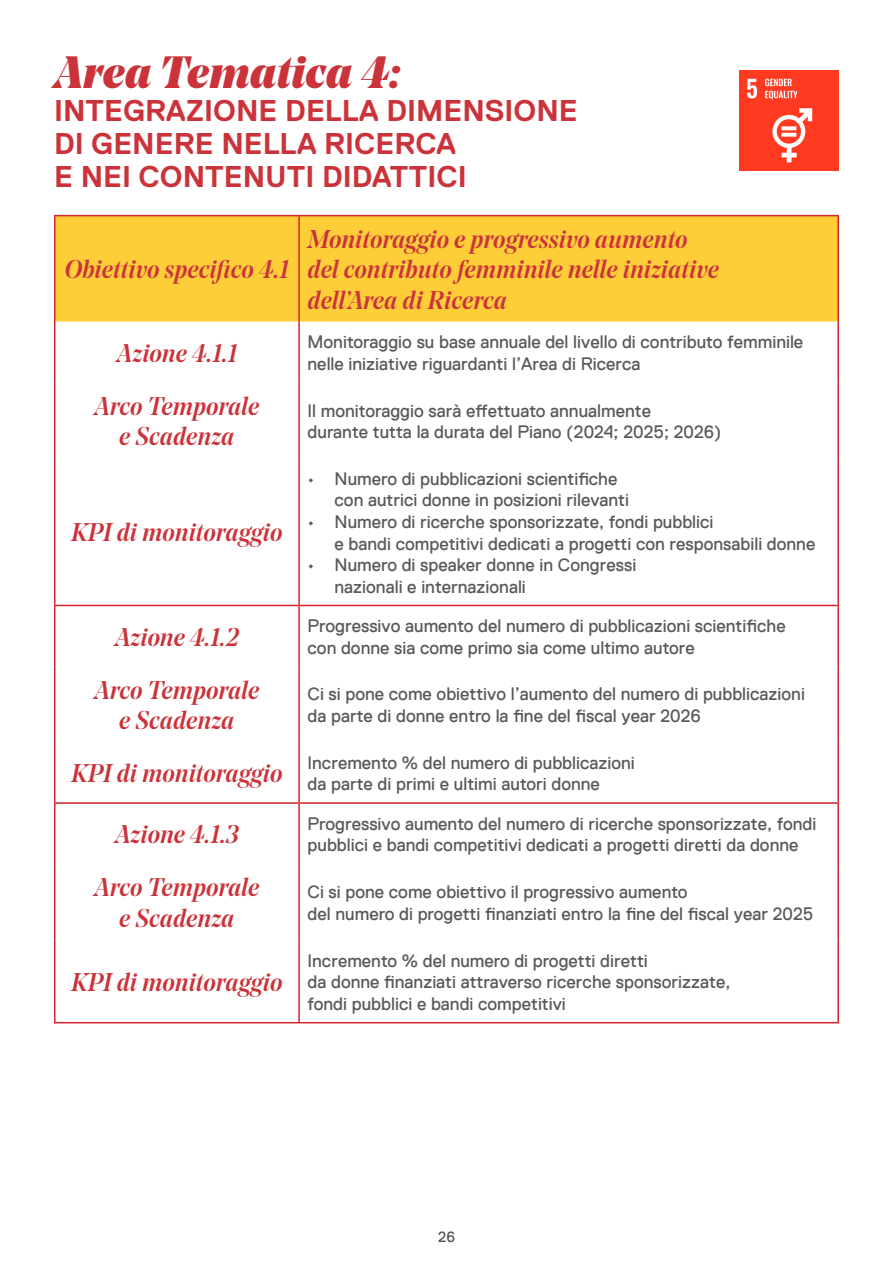
<style>
.page{position:relative;width:893px;height:1263px;background:#fff}
.page>*{position:absolute;margin:0;border:0;box-sizing:border-box;transform-origin:0 0}
.t1{font:italic 900 45px "Noe Display";color:#cb333b}
.t2{font:700 30px "Replica";color:#cb333b}
.t3{font:italic 500 25.5px "Noe Display";color:#cb333b}
.t4{font:18px/21.6px "Replica TT";color:#58595b}
.t5{font:15px "Replica TT";color:#4f5152}
</style>
<div class="page">
<div style="left:56px;top:216px;width:781px;height:105px;background:#fece39"></div>
<hr style="left:54px;top:605px;width:245px;height:1px;background:#d1232a">
<hr style="left:54px;top:802px;width:245px;height:2px;background:#d1232a">
<hr style="left:299px;top:605px;width:540px;height:1px;background:#d1232a">
<hr style="left:299px;top:802px;width:540px;height:2px;background:#d1232a">
<hr style="left:54px;top:215px;width:245px;height:1px;background:#d1232a">
<hr style="left:54px;top:216px;width:2px;height:105px;background:#d1232a">
<hr style="left:299px;top:215px;width:540px;height:1px;background:#d1232a">
<hr style="left:298px;top:216px;width:2px;height:105px;background:#d1232a">
<hr style="left:837px;top:216px;width:2px;height:105px;background:#d1232a">
<hr style="left:54px;top:321px;width:2px;height:62px;background:#d1232a">
<hr style="left:298px;top:321px;width:2px;height:62px;background:#d1232a">
<hr style="left:837px;top:321px;width:2px;height:62px;background:#d1232a">
<hr style="left:54px;top:383px;width:2px;height:75px;background:#d1232a">
<hr style="left:298px;top:383px;width:2px;height:75px;background:#d1232a">
<hr style="left:837px;top:383px;width:2px;height:75px;background:#d1232a">
<hr style="left:54px;top:458px;width:2px;height:147px;background:#d1232a">
<hr style="left:298px;top:458px;width:2px;height:147px;background:#d1232a">
<hr style="left:837px;top:458px;width:2px;height:147px;background:#d1232a">
<hr style="left:54px;top:606px;width:2px;height:61px;background:#d1232a">
<hr style="left:298px;top:606px;width:2px;height:61px;background:#d1232a">
<hr style="left:837px;top:606px;width:2px;height:61px;background:#d1232a">
<hr style="left:54px;top:667px;width:2px;height:75px;background:#d1232a">
<hr style="left:298px;top:667px;width:2px;height:75px;background:#d1232a">
<hr style="left:837px;top:667px;width:2px;height:75px;background:#d1232a">
<hr style="left:54px;top:742px;width:2px;height:60px;background:#d1232a">
<hr style="left:298px;top:742px;width:2px;height:60px;background:#d1232a">
<hr style="left:837px;top:742px;width:2px;height:60px;background:#d1232a">
<hr style="left:54px;top:804px;width:2px;height:60px;background:#d1232a">
<hr style="left:298px;top:804px;width:2px;height:60px;background:#d1232a">
<hr style="left:837px;top:804px;width:2px;height:60px;background:#d1232a">
<hr style="left:54px;top:864px;width:2px;height:75px;background:#d1232a">
<hr style="left:298px;top:864px;width:2px;height:75px;background:#d1232a">
<hr style="left:837px;top:864px;width:2px;height:75px;background:#d1232a">
<hr style="left:54px;top:939px;width:2px;height:83px;background:#d1232a">
<hr style="left:298px;top:939px;width:2px;height:83px;background:#d1232a">
<hr style="left:837px;top:939px;width:2px;height:83px;background:#d1232a">
<hr style="left:54px;top:1022px;width:245px;height:1px;background:#d1232a">
<hr style="left:299px;top:1022px;width:540px;height:1px;background:#d1232a">
<img style="left:739px;top:70px;width:100px;height:100px">
<p class="t1" style="left:54px;top:42px;width:348px">Area Tematica 4:</p>
<p class="t2" style="left:54px;top:94px;width:525px">INTEGRAZIONE DELLA DIMENSIONE</p>
<p class="t2" style="left:54px;top:127px;width:403px">DI GENERE NELLA RICERCA</p>
<p class="t2" style="left:54px;top:160px;width:414px">E NEI CONTENUTI DIDATTICI</p>
<p class="t3" style="left:65px;top:253px;width:225px">Obiettivo specifico 4.1</p>
<p class="t3" style="left:308px;top:223px;width:382px">Monitoraggio e progressivo aumento</p>
<p class="t3" style="left:308px;top:253px;width:413px">del contributo femminile nelle iniziative</p>
<p class="t3" style="left:308px;top:284px;width:201px">dell’Area di Ricerca</p>
<p class="t3" style="left:117px;top:337px;width:122px">Azione 4.1.1</p>
<p class="t4" style="left:308px;top:331px;width:497px">Monitoraggio su base annuale del livello di contributo femminile</p>
<p class="t4" style="left:308px;top:353px;width:334px">nelle iniziative riguardanti l’Area di Ricerca</p>
<p class="t3" style="left:94px;top:390px;width:167px">Arco Temporale</p>
<p class="t3" style="left:119px;top:420px;width:117px">e Scadenza</p>
<p class="t3" style="left:71px;top:516px;width:213px">KPI di monitoraggio</p>
<p class="t4" style="left:308px;top:400px;width:345px">Il monitoraggio sarà effettuato annualmente</p>
<p class="t4" style="left:308px;top:421px;width:415px">durante tutta la durata del Piano (2024; 2025; 2026)</p>
<p class="t4" style="left:335px;top:468px;width:296px;text-indent:-27px">• Numero di pubblicazioni scientifiche con autrici donne in posizioni rilevanti</p>
<p class="t4" style="left:335px;top:511px;width:482px;text-indent:-27px">• Numero di ricerche sponsorizzate, fondi pubblici<br>e bandi competitivi dedicati a progetti con responsabili donne</p>
<p class="t4" style="left:335px;top:554px;width:303px;text-indent:-27px">• Numero di speaker donne in Congressi nazionali e internazionali</p>
<p class="t3" style="left:115px;top:621px;width:126px">Azione 4.1.2</p>
<p class="t4" style="left:308px;top:615px;width:480px">Progressivo aumento del numero di pubblicazioni scientifiche</p>
<p class="t4" style="left:308px;top:637px;width:389px">con donne sia come primo sia come ultimo autore</p>
<p class="t3" style="left:94px;top:673px;width:167px">Arco Temporale</p>
<p class="t3" style="left:119px;top:704px;width:117px">e Scadenza</p>
<p class="t4" style="left:308px;top:683px;width:499px">Ci si pone come obiettivo l’aumento del numero di pubblicazioni</p>
<p class="t4" style="left:308px;top:705px;width:395px">da parte di donne entro la fine del fiscal year 2026</p>
<p class="t3" style="left:71px;top:757px;width:213px">KPI di monitoraggio</p>
<p class="t4" style="left:308px;top:752px;width:329px">Incremento % del numero di pubblicazioni</p>
<p class="t4" style="left:308px;top:773px;width:294px">da parte di primi e ultimi autori donne</p>
<p class="t3" style="left:115px;top:818px;width:126px">Azione 4.1.3</p>
<p class="t4" style="left:308px;top:813px;width:510px">Progressivo aumento del numero di ricerche sponsorizzate, fondi</p>
<p class="t4" style="left:308px;top:834px;width:492px">pubblici e bandi competitivi dedicati a progetti diretti da donne</p>
<p class="t3" style="left:94px;top:871px;width:167px">Arco Temporale</p>
<p class="t3" style="left:119px;top:902px;width:117px">e Scadenza</p>
<p class="t3" style="left:71px;top:966px;width:213px">KPI di monitoraggio</p>
<p class="t4" style="left:308px;top:881px;width:381px">Ci si pone come obiettivo il progressivo aumento</p>
<p class="t4" style="left:308px;top:903px;width:507px">del numero di progetti finanziati entro la fine del fiscal year 2025</p>
<p class="t4" style="left:308px;top:949px;width:342px">Incremento % del numero di progetti diretti</p>
<p class="t4" style="left:308px;top:971px;width:424px">da donne finanziati attraverso ricerche sponsorizzate,</p>
<p class="t4" style="left:308px;top:993px;width:260px">fondi pubblici e bandi competitivi</p>
<p class="t5" style="left:438px;top:1228px;width:18px">26</p>
</div>
